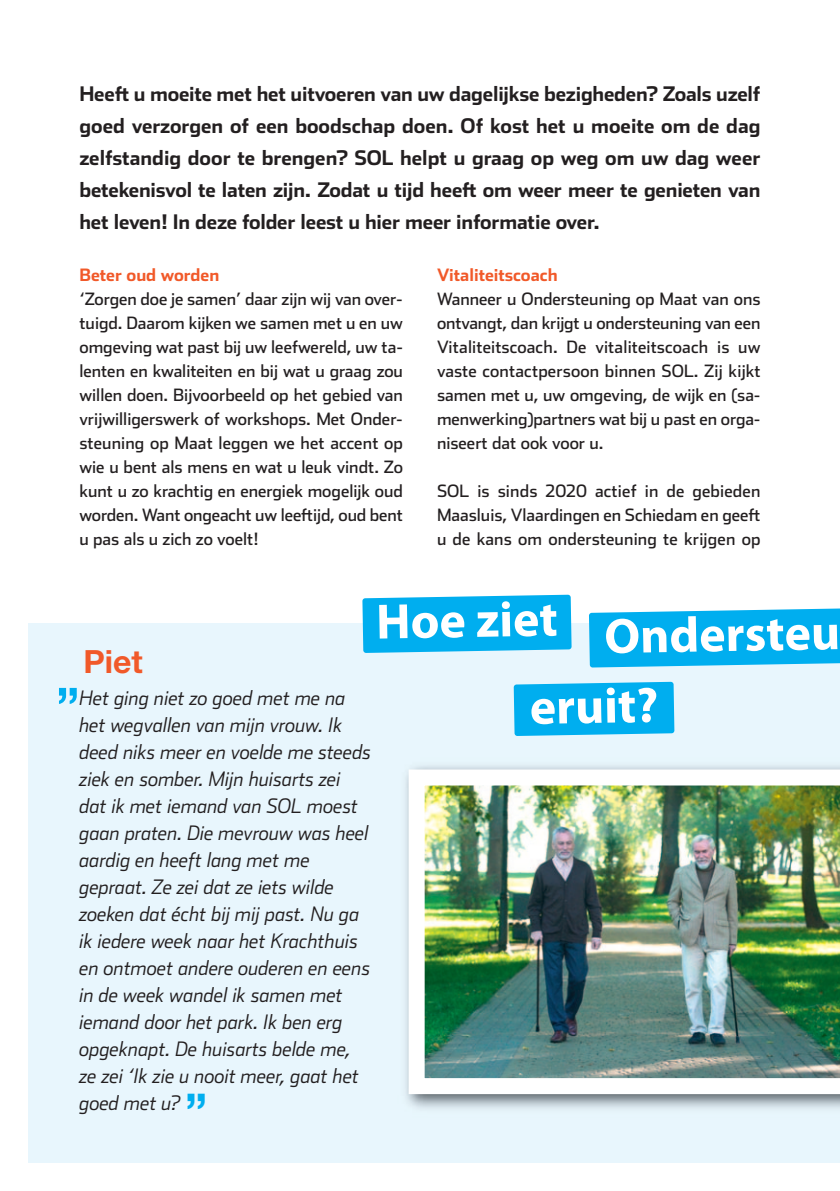
<style>
.page{position:relative;width:840px;height:1191px;background:#fff}
.page>*{position:absolute;margin:0;border:0;box-sizing:border-box;transform-origin:0 0}
.t1{font:700 50px "Myriad Pro";color:#fff}
.t2{font:700 50px "Helvetica Neue LT";color:#00aeef}
.t3{font:700 48px "Helvetica Neue LT";color:#00aeef}
.t4{font:700 32px "Helvetica Neue LT";color:#f15929}
.t5{font:italic 300 20px/27px "Stainless";color:#231f20}
.t6{font:700 20px/32px "Stainless";letter-spacing:-.01em;color:#231f20;text-align:justify}
.t7{font:17px/24px "Stainless";color:#231f20;text-align:justify}
.t8{font:700 17px "Stainless";color:#f15929}
</style>
<div class="page">
<div style="left:28px;top:623px;width:811px;height:539px;background:#e8f6fd"></div>
<img style="left:408px;top:769px;width:431px;height:325px">
<svg style="left:589px;top:608px;width:250px;height:59px;background:#12b3f0"></svg>
<svg style="left:362px;top:594px;width:209px;height:59px;background:#13b3f0"></svg>
<svg style="left:513px;top:682px;width:161px;height:54px;background:#0cb1ef"></svg>
<p class="t6" style="left:79px;top:78px;width:682px">Heeft u moeite met het uitvoeren van uw dagelijkse bezigheden? Zoals uzelf goed verzorgen of een boodschap doen. Of kost het u moeite om de dag zelfstandig door te brengen? SOL helpt u graag op weg om uw dag weer betekenisvol te laten zijn. Zodat u tijd heeft om weer meer te genieten van het leven! In deze folder leest u hier meer informatie over.</p>
<p class="t8" style="left:79px;top:265px;width:141px">Beter oud worden</p>
<p class="t7" style="left:79px;top:289px;width:325px">‘Zorgen doe je samen’ daar zijn wij van over&shy;tuigd. Daarom kijken we samen met u en uw omgeving wat past bij uw leefwereld, uw ta&shy;lenten en kwaliteiten en bij wat u graag zou willen doen. Bijvoorbeeld op het gebied van vrijwilligerswerk of workshops. Met Onder&shy;steuning op Maat leggen we het accent op wie u bent als mens en wat u leuk vindt. Zo kunt u zo krachtig en energiek mogelijk oud worden. Want ongeacht uw leeftijd, oud bent u pas als u zich zo voelt!</p>
<p class="t8" style="left:437px;top:265px;width:122px">Vitaliteitscoach</p>
<p class="t7" style="left:437px;top:289px;width:325px">Wanneer u Ondersteuning op Maat van ons ontvangt, dan krijgt u ondersteuning van een Vitaliteitscoach. De vitaliteitscoach is uw vaste contactpersoon binnen SOL. Zij kijkt samen met u, uw omgeving, de wijk en (sa&shy;menwerking)partners wat bij u past en orga&shy;niseert dat ook voor u.</p>
<p class="t7" style="left:437px;top:481px;width:325px">SOL is sinds 2020 actief in de gebieden Maasluis, Vlaardingen en Schiedam en geeft u de kans om ondersteuning te krijgen op</p>
<p class="t4" style="left:83px;top:650px;width:61px">Piet</p>
<p class="t2" style="left:56px;top:688px;width:25px">”</p>
<p class="t5" style="left:79px;top:686px;width:293px">Het ging niet zo goed met me na het wegvallen van mijn vrouw. Ik deed niks meer en voelde me steeds ziek en somber. Mijn huisarts zei dat ik met iemand van SOL moest gaan praten. Die mevrouw was heel aardig en heeft lang met me gepraat. Ze zei dat ze iets wilde zoeken dat écht bij mij past. Nu ga ik iedere week naar het Krachthuis en ontmoet andere ouderen en eens in de week wandel ik samen met iemand door het park. Ik ben erg opgeknapt. De huisarts belde me, ze zei ‘Ik zie u nooit meer, gaat het goed met u?</p>
<p class="t3" style="left:185px;top:1093px;width:24px">”</p>
<p class="t1" style="left:375px;top:603px;width:183px;rotate:-1deg">Hoe ziet</p>
<p class="t1" style="left:603px;top:617px;width:237px;rotate:-1deg">Ondersteu</p>
<p class="t1" style="left:529px;top:688px;width:130px;rotate:-1deg">eruit?</p>
</div>
